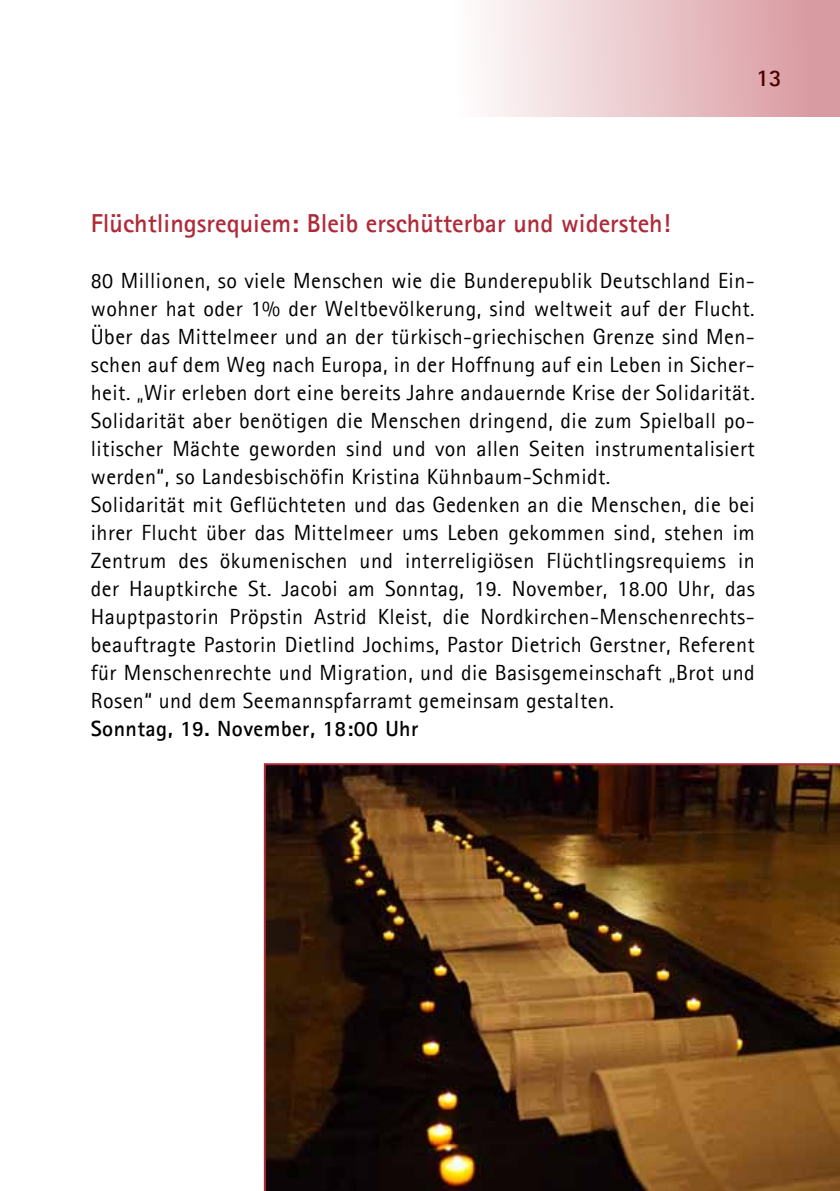
<style>
.page{position:relative;width:840px;height:1191px;background:#fff}
.page>*{position:absolute;margin:0;border:0;box-sizing:border-box;transform-origin:0 0}
.t1{font:700 26px "Agfa Rotis Sans Serif";color:#af2a38}
.t2{font:700 24px "Agfa Rotis Sans Serif";color:#4a0000}
.t3{font:22px/28px "Agfa Rotis Sans Serif";letter-spacing:.02em;color:#000}
.t4{font:700 22px "Agfa Rotis Sans Serif";letter-spacing:.02em;color:#000}
</style>
<div class="page">
<div style="left:380px;top:0;width:459px;height:116px;background:linear-gradient(to right,#fff,#d7969d)"></div>
<svg style="left:264px;top:763px;width:575px;height:428px;background:#523315"></svg>
<p class="t2" style="left:755px;top:62px;width:27px">13</p>
<p class="t1" style="left:91px;top:207px;width:581px">Flüchtlingsrequiem: Bleib erschütterbar und widersteh!</p>
<p class="t3" style="left:91px;top:266px;width:665px">80 Millionen, so viele Menschen wie die Bunderepublik Deutschland Ein&shy;wohner hat oder 1% der Weltbevölkerung, sind weltweit auf der Flucht.<br>Über das Mittelmeer und an der türkisch-griechischen Grenze sind Men&shy;schen auf dem Weg nach Europa, in der Hoffnung auf ein Leben in Sicher&shy;heit. „Wir erleben dort eine bereits Jahre andauernde Krise der Solidarität.<br>Solidarität aber benötigen die Menschen dringend, die zum Spielball po&shy;litischer Mächte geworden sind und von allen Seiten instrumentalisiert werden“, so Landesbischöfin Kristina Kühnbaum-Schmidt.<br>Solidarität mit Geflüchteten und das Gedenken an die Menschen, die bei ihrer Flucht über das Mittelmeer ums Leben gekommen sind, stehen im Zentrum des ökumenischen und interreligiösen Flüchtlingsrequiems in der Hauptkirche St. Jacobi am Sonntag, 19. November, 18.00 Uhr, das Hauptpastorin Pröpstin Astrid Kleist, die Nordkirchen-Menschenrechts&shy;beauftragte Pastorin Dietlind Jochims, Pastor Dietrich Gerstner, Referent für Menschenrechte und Migration, und die Basisgemeinschaft „Brot und Rosen“ und dem Seemannspfarramt gemeinsam gestalten.</p>
<p class="t4" style="left:91px;top:715px;width:329px">Sonntag, 19. November, 18:00 Uhr</p>
</div>
